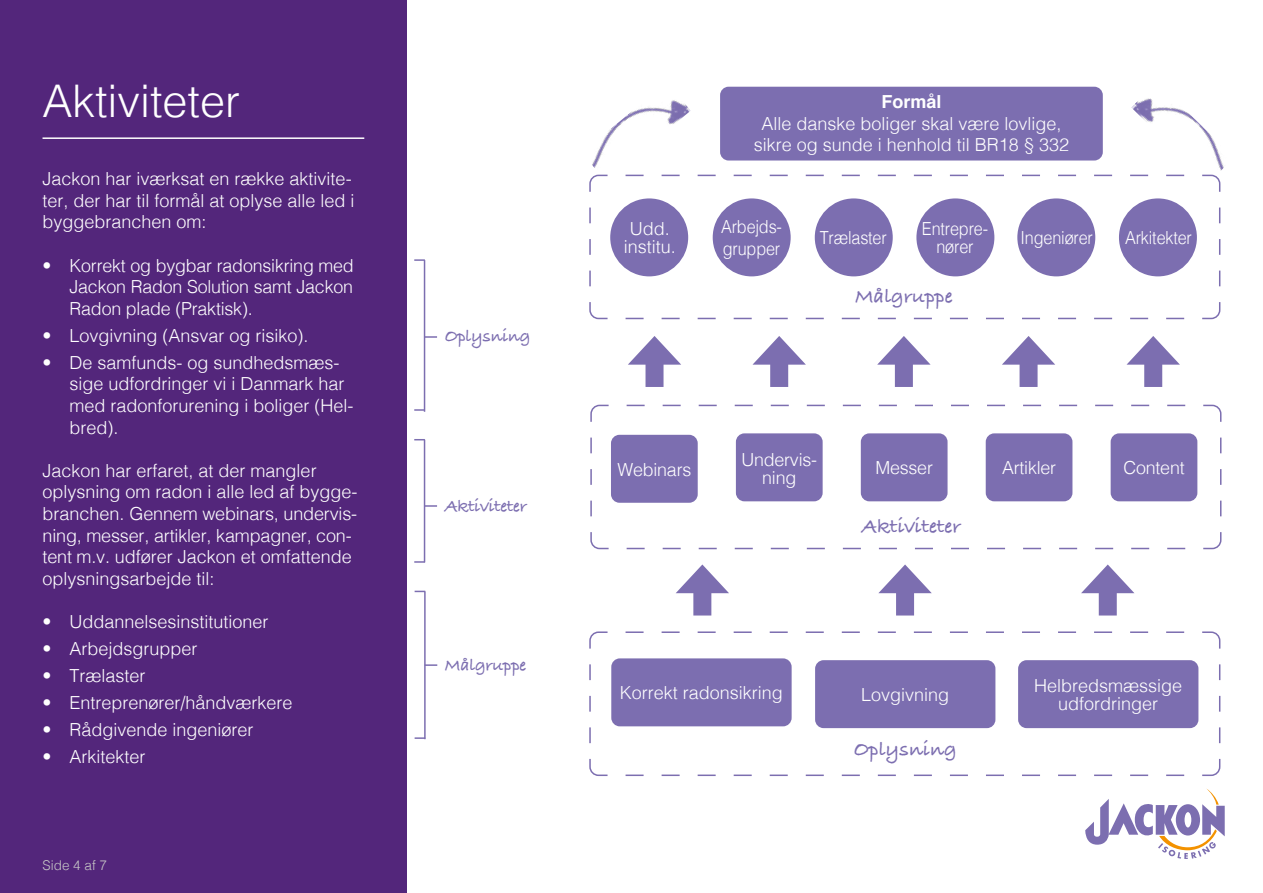
<style>
.page{position:relative;width:1263px;height:893px;background:#fff}
.page>*{position:absolute;margin:0;border:0;box-sizing:border-box;transform-origin:0 0}
.t1{font:300 45px "Helvetica";color:#fff}
.t2{font:700 21px "Bradley Hand ITCTT";color:#7c6eb0}
.t3{font:300 18px/21.6px "Helvetica";color:#fff;text-align:center}
.t4{font:300 18px/21.6px "Helvetica";color:#fff;scale:.9 1}
.t5{font:700 18px "Bradley Hand ITCTT";letter-spacing:-.01em;color:#7c6eb0}
.t6{font:700 18px "Helvetica";color:#fff}
.t7{font:300 13.5px "Helvetica";color:#c7c7c7}
</style>
<div class="page">
<svg style="left:589px;top:631px;width:632px;height:145px"></svg>
<svg style="left:590px;top:404px;width:632px;height:146px"></svg>
<svg style="left:589px;top:174px;width:632px;height:146px"></svg>
<div style="left:815px;top:660px;width:180px;height:68px;background:#7c6eb0;border-radius:9px"></div>
<div style="left:1018px;top:660px;width:180px;height:68px;background:#7c6eb0;border-radius:9px"></div>
<svg style="left:1085px;top:788px;width:140px;height:71px"></svg>
<div style="left:0;top:0;width:407px;height:893px;background:#53267b"></div>
<hr style="left:43px;top:137px;width:321px;height:2px;background:#fff">
<div style="left:611px;top:435px;width:87px;height:68px;background:#7c6eb0;border-radius:9px"></div>
<div style="left:1111px;top:433px;width:86px;height:68px;background:#7c6eb0;border-radius:9px"></div>
<div style="left:736px;top:433px;width:87px;height:68px;background:#7c6eb0;border-radius:9px"></div>
<div style="left:986px;top:433px;width:86px;height:68px;background:#7c6eb0;border-radius:9px"></div>
<div style="left:861px;top:433px;width:86px;height:68px;background:#7c6eb0;border-radius:9px"></div>
<div style="left:896px;top:582px;width:18px;height:33px;background:#7c6eb0"></div>
<svg style="left:878px;top:564px;width:54px;height:29px"></svg>
<div style="left:770px;top:354px;width:18px;height:33px;background:#7c6eb0"></div>
<svg style="left:752px;top:336px;width:54px;height:29px"></svg>
<div style="left:693px;top:582px;width:18px;height:33px;background:#7c6eb0"></div>
<svg style="left:676px;top:564px;width:53px;height:29px"></svg>
<div style="left:645px;top:354px;width:18px;height:33px;background:#7c6eb0"></div>
<svg style="left:628px;top:336px;width:53px;height:29px"></svg>
<div style="left:1099px;top:582px;width:18px;height:33px;background:#7c6eb0"></div>
<svg style="left:1081px;top:564px;width:53px;height:29px"></svg>
<div style="left:895px;top:354px;width:18px;height:33px;background:#7c6eb0"></div>
<svg style="left:877px;top:336px;width:53px;height:29px"></svg>
<div style="left:1019px;top:354px;width:18px;height:33px;background:#7c6eb0"></div>
<svg style="left:1002px;top:336px;width:53px;height:29px"></svg>
<div style="left:1144px;top:354px;width:18px;height:33px;background:#7c6eb0"></div>
<svg style="left:1126px;top:336px;width:54px;height:29px"></svg>
<hr style="left:424px;top:260px;width:1px;height:152px;background:#7c6eb0">
<hr style="left:424px;top:591px;width:2px;height:148px;background:#7c6eb0">
<hr style="left:424px;top:440px;width:1px;height:122px;background:#7c6eb0">
<svg style="left:425px;top:336px;width:12px;height:2px"></svg>
<svg style="left:425px;top:664px;width:12px;height:2px"></svg>
<svg style="left:425px;top:505px;width:12px;height:2px"></svg>
<svg style="left:414px;top:259px;width:11px;height:2px"></svg>
<svg style="left:414px;top:409px;width:10px;height:2px"></svg>
<svg style="left:415px;top:737px;width:9px;height:2px"></svg>
<svg style="left:414px;top:561px;width:11px;height:2px"></svg>
<img style="left:589px;top:100px;width:102px;height:81px">
<img style="left:1131px;top:98px;width:93px;height:85px">
<div style="left:610px;top:198px;width:78px;height:78px;background:#7c6eb0;border-radius:50%"></div>
<div style="left:713px;top:198px;width:78px;height:78px;background:#7c6eb0;border-radius:50%"></div>
<div style="left:815px;top:198px;width:78px;height:78px;background:#7c6eb0;border-radius:50%"></div>
<div style="left:916px;top:198px;width:78px;height:78px;background:#7c6eb0;border-radius:50%"></div>
<div style="left:1017px;top:198px;width:78px;height:78px;background:#7c6eb0;border-radius:50%"></div>
<div style="left:1119px;top:198px;width:78px;height:78px;background:#7c6eb0;border-radius:50%"></div>
<div style="left:720px;top:87px;width:383px;height:74px;background:#7c6eb0;border-radius:9px"></div>
<h1 class="t1" style="left:43px;top:63px;width:199px">Aktiviteter</h1>
<p class="t3" style="left:43px;top:167px;width:314px;text-align:left">Jackon har iværksat en række aktivite&shy;ter, der har til formål at oplyse alle led i byggebranchen om:</p>
<p class="t3" style="left:70px;top:253px;width:286px;text-align:justify;text-indent:-27px">• Korrekt og bygbar radonsikring med Jackon Radon Solution samt Jackon Radon plade (Praktisk).</p>
<p class="t3" style="left:43px;top:323px;width:268px">• Lovgivning (Ansvar og risiko).</p>
<p class="t3" style="left:70px;top:350px;width:286px;text-align:left;text-indent:-27px">• De samfunds- og sundhedsmæs&shy;sige udfordringer vi i Danmark har med radonforurening i boliger (Hel&shy;bred).</p>
<p class="t3" style="left:43px;top:458px;width:317px;text-align:left">Jackon har erfaret, at der mangler oplysning om radon i alle led af bygge&shy;branchen. Gennem webinars, undervis&shy;ning, messer, artikler, kampagner, con&shy;tent m.v. udfører Jackon et omfattende oplysningsarbejde til:</p>
<p class="t3" style="left:43px;top:609px;width:228px">• Uddannelsesinstitutioner</p>
<p class="t3" style="left:43px;top:636px;width:156px">• Arbejdsgrupper</p>
<p class="t3" style="left:43px;top:663px;width:105px">• Trælaster</p>
<p class="t3" style="left:43px;top:690px;width:252px">• Entreprenører/håndværkere</p>
<p class="t3" style="left:43px;top:717px;width:213px">• Rådgivende ingeniører</p>
<p class="t3" style="left:43px;top:744px;width:105px">• Arkitekter</p>
<p class="t7" style="left:43px;top:853px;width:66px">Side 4 af 7</p>
<p class="t5" style="left:445px;top:322px;width:87px">Oplysning</p>
<p class="t5" style="left:445px;top:492px;width:84px">Aktiviteter</p>
<p class="t5" style="left:445px;top:651px;width:83px">Målgruppe</p>
<p class="t6" style="left:881px;top:87px;width:62px">Formål</p>
<p class="t3" style="left:754px;top:111px;width:317px">Alle danske boliger skal være lovlige, sikre og sunde i henhold til BR18 § 332</p>
<p class="t3" style="left:624px;top:218px;width:54px;line-height:18px">Udd. institu.</p>
<p class="t4" style="left:721px;top:215px;width:69px">Arbejds&shy;grupper</p>
<p class="t4" style="left:820px;top:225px;width:76px">Trælaster</p>
<p class="t4" style="left:922px;top:218px;width:75px;line-height:18px;text-align:center">Entrepre&shy;nører</p>
<p class="t4" style="left:1020px;top:225px;width:82px">Ingeniører</p>
<p class="t4" style="left:1125px;top:225px;width:76px">Arkitekter</p>
<p class="t2" style="left:855px;top:280px;width:99px">Målgruppe</p>
<p class="t3" style="left:741px;top:450px;width:77px;line-height:18px">Undervis&shy;ning</p>
<p class="t3" style="left:875px;top:456px;width:59px">Messer</p>
<p class="t3" style="left:1002px;top:456px;width:56px">Artikler</p>
<p class="t3" style="left:617px;top:457px;width:76px">Webinars</p>
<p class="t3" style="left:1123px;top:456px;width:63px">Content</p>
<p class="t2" style="left:862px;top:510px;width:100px">Aktiviteter</p>
<p class="t3" style="left:620px;top:681px;width:165px">Korrekt radonsikring</p>
<p class="t3" style="left:861px;top:682px;width:90px">Lovgivning</p>
<p class="t3" style="left:1034px;top:675px;width:149px;line-height:18px">Helbredsmæssige udfordringer</p>
<p class="t2" style="left:854px;top:733px;width:104px">Oplysning</p>
</div>
